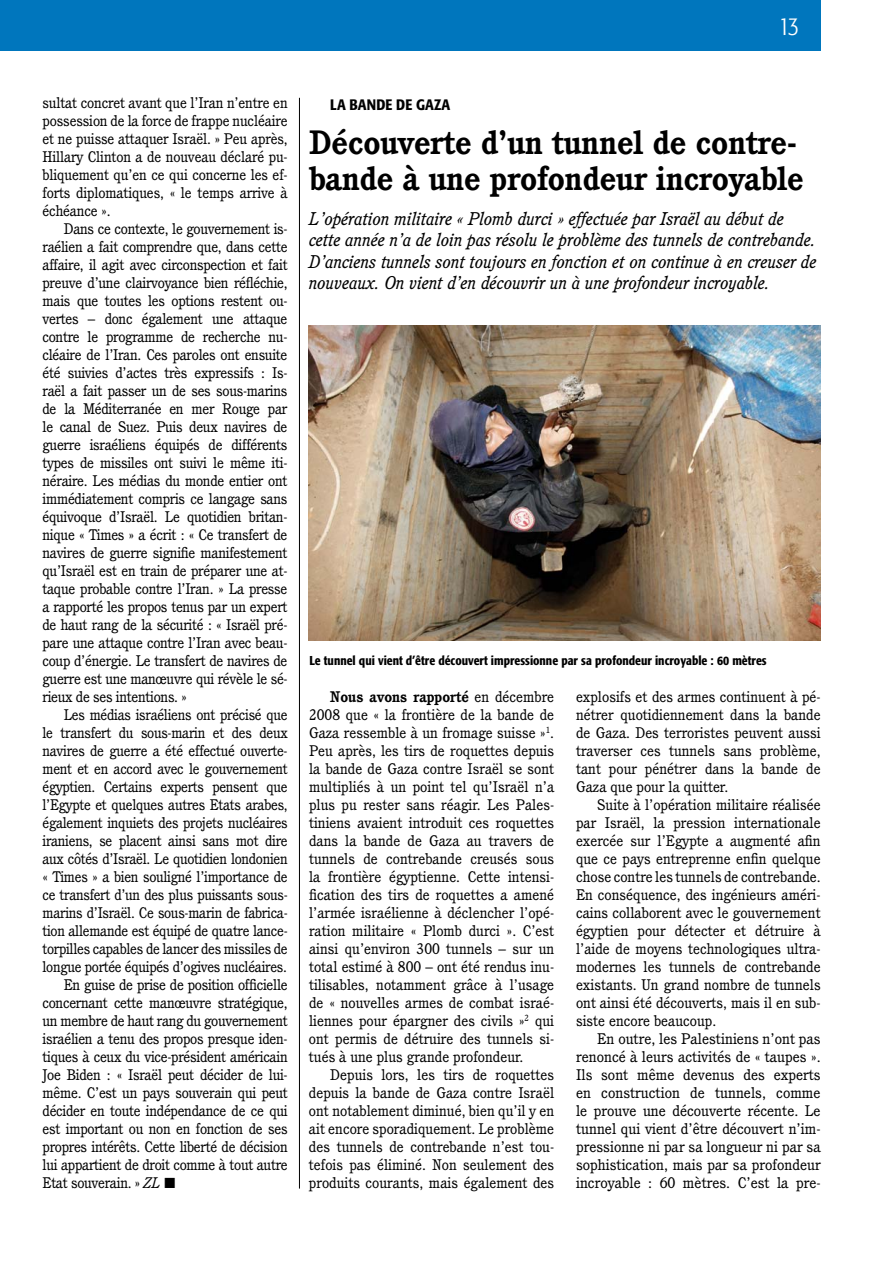
<style>
.page{position:relative;width:893px;height:1263px;background:#fff}
.page>*{position:absolute;margin:0;border:0;box-sizing:border-box;transform-origin:0 0}
.t1{font:700 33px/36px "Cushing";color:#000}
.t2{font:300 condensed 25.5px "Formata";color:#fff}
.t3{font:italic 18px/21.6px "Cushing";color:#000}
.t4{font:15px/18px "Cushing";letter-spacing:-.02em;color:#000;text-align:justify}
.t5{font:500 condensed 15px "Formata";letter-spacing:.02em;color:#000}
.t6{font:500 condensed 12.75px "Formata";color:#000}
.s1{font-style:italic}
.s2{font-weight:700}
</style>
<div class="page">
<img style="left:309px;top:325px;width:511px;height:316px">
<div style="left:0;top:0;width:821px;height:50px;background:#0076bd"></div>
<hr style="left:299px;top:98px;width:1px;height:1090px;background:#000">
<h2 class="t2" style="left:779px;top:11px;width:22px">13</h2>
<p class="t4" style="left:43px;top:94px;width:247px">sultat concret avant que l’Iran n’entre en possession de la force de frappe nucléaire et ne puisse attaquer Israël. » Peu après, Hillary Clinton a de nouveau déclaré pu&shy;bliquement qu’en ce qui concerne les ef&shy;forts diplomatiques, « le temps arrive à échéance ».</p>
<p class="t4" style="left:42px;top:220px;width:247px;text-indent:21px">Dans ce contexte, le gouvernement is&shy;raélien a fait comprendre que, dans cette affaire, il agit avec circonspection et fait preuve d’une clairvoyance bien réfléchie, mais que toutes les options restent ou&shy;vertes – donc également une attaque contre le programme de recherche nu&shy;cléaire de l’Iran. Ces paroles ont ensuite été suivies d’actes très expressifs : Is&shy;raël a fait passer un de ses sous-marins de la Méditerranée en mer Rouge par le canal de Suez. Puis deux navires de guerre israéliens équipés de différents types de missiles ont suivi le même iti&shy;néraire. Les médias du monde entier ont immédiatement compris ce langage sans équivoque d’Israël. Le quotidien britan&shy;nique « Times » a écrit : « Ce transfert de navires de guerre signifie manifestement qu’Israël est en train de préparer une at&shy;taque probable contre l’Iran. » La presse a rapporté les propos tenus par un expert de haut rang de la sécurité : « Israël pré&shy;pare une attaque contre l’Iran avec beau&shy;coup d’énergie. Le transfert de navires de guerre est une manœuvre qui révèle le sé&shy;rieux de ses intentions. »</p>
<p class="t4" style="left:64px;top:706px;width:225px">Les médias israéliens ont précisé que</p>
<p class="t4" style="left:43px;top:724px;width:247px">le transfert du sous-marin et des deux</p>
<p class="t4" style="left:43px;top:742px;width:247px">navires de guerre a été effectué ouverte-</p>
<p class="t4" style="left:43px;top:760px;width:247px">ment et en accord avec le gouvernement</p>
<p class="t4" style="left:43px;top:778px;width:247px">égyptien. Certains experts pensent que</p>
<p class="t4" style="left:43px;top:796px;width:247px">l’Egypte et quelques autres Etats arabes,</p>
<p class="t4" style="left:43px;top:814px;width:247px">également inquiets des projets nucléaires</p>
<p class="t4" style="left:43px;top:832px;width:247px">iraniens, se placent ainsi sans mot dire</p>
<p class="t4" style="left:43px;top:850px;width:247px">aux côtés d’Israël. Le quotidien londonien</p>
<p class="t4" style="left:43px;top:868px;width:247px">« Times » a bien souligné l’importance de</p>
<p class="t4" style="left:43px;top:886px;width:247px">ce transfert d’un des plus puissants sous-</p>
<p class="t4" style="left:43px;top:904px;width:247px">marins d’Israël. Ce sous-marin de fabrica-</p>
<p class="t4" style="left:43px;top:922px;width:247px">tion allemande est équipé de quatre lance-</p>
<p class="t4" style="left:43px;top:940px;width:247px">torpilles capables de lancer des missiles de</p>
<p class="t4" style="left:43px;top:958px;width:246px">longue portée équipés d’ogives nucléaires.</p>
<p class="t4" style="left:64px;top:976px;width:225px">En guise de prise de position officielle</p>
<p class="t4" style="left:43px;top:994px;width:247px">concernant cette manœuvre stratégique,</p>
<p class="t4" style="left:43px;top:1012px;width:247px">un membre de haut rang du gouvernement</p>
<p class="t4" style="left:43px;top:1030px;width:247px">israélien a tenu des propos presque iden-</p>
<p class="t4" style="left:43px;top:1048px;width:247px">tiques à ceux du vice-président américain</p>
<p class="t4" style="left:43px;top:1066px;width:247px">Joe Biden : « Israël peut décider de lui-</p>
<p class="t4" style="left:43px;top:1084px;width:247px">même. C’est un pays souverain qui peut</p>
<p class="t4" style="left:43px;top:1102px;width:247px">décider en toute indépendance de ce qui</p>
<p class="t4" style="left:43px;top:1120px;width:247px">est important ou non en fonction de ses</p>
<p class="t4" style="left:43px;top:1138px;width:247px">propres intérêts. Cette liberté de décision</p>
<p class="t4" style="left:43px;top:1156px;width:247px">lui appartient de droit comme à tout autre</p>
<p class="t4" style="left:43px;top:1174px;width:134px">Etat souverain. » <span class="s1">ZL</span> ■</p>
<p class="t5" style="left:330px;top:95px;width:29px">La bande</p>
<p class="t5" style="left:396px;top:95px;width:54px">de Gaza</p>
<h1 class="t1" style="left:309px;top:124px;width:496px">Découverte d’un tunnel de contre&shy;bande à une profondeur incroyable</h1>
<p class="t3" style="left:309px;top:207px;width:509px">L’opération militaire « Plomb durci » effectuée par Israël au début de cette année n’a de loin pas résolu le problème des tunnels de contrebande.<br>D’anciens tunnels sont toujours en fonction et on continue à en creuser de nouveaux. On vient d’en découvrir un à une profondeur incroyable.</p>
<p class="t6" style="left:309px;top:653px;width:459px">Le tunnel qui vient d’être découvert impressionne par sa profondeur incroyable : 60 mètres</p>
<p class="t4" style="left:309px;top:688px;width:247px;text-indent:21px"><span class="s2">Nous avons rapporté</span> en décembre 2008 que « la frontière de la bande de Gaza ressemble à un fromage suisse »<sup>1</sup>.<br>Peu après, les tirs de roquettes depuis la bande de Gaza contre Israël se sont multipliés à un point tel qu’Israël n’a plus pu rester sans réagir. Les Pales&shy;tiniens avaient introduit ces roquettes dans la bande de Gaza au travers de tunnels de contrebande creusés sous la frontière égyptienne. Cette intensi&shy;fication des tirs de roquettes a amené l’armée israélienne à déclencher l’opé&shy;ration militaire « Plomb durci ». C’est ainsi qu’environ 300 tunnels – sur un total estimé à 800 – ont été rendus inu&shy;tilisables, notamment grâce à l’usage de « nouvelles armes de combat israé&shy;liennes pour épargner des civils »<sup>2</sup> qui ont permis de détruire des tunnels si&shy;tués à une plus grande profondeur.</p>
<p class="t4" style="left:309px;top:1066px;width:247px;text-indent:21px">Depuis lors, les tirs de roquettes depuis la bande de Gaza contre Israël ont notablement diminué, bien qu’il y en ait encore sporadiquement. Le problème des tunnels de contrebande n’est tou&shy;tefois pas éliminé. Non seulement des produits courants, mais également des</p>
<p class="t4" style="left:576px;top:688px;width:246px">explosifs et des armes continuent à pé&shy;nétrer quotidiennement dans la bande de Gaza. Des terroristes peuvent aussi traverser ces tunnels sans problème, tant pour pénétrer dans la bande de Gaza que pour la quitter.</p>
<p class="t4" style="left:576px;top:796px;width:246px;text-indent:21px">Suite à l’opération militaire réalisée par Israël, la pression internationale exercée sur l’Egypte a augmenté afin que ce pays entreprenne enfin quelque chose contre les tunnels de contrebande.<br>En conséquence, des ingénieurs améri&shy;cains collaborent avec le gouvernement égyptien pour détecter et détruire à l’aide de moyens technologiques ultra&shy;modernes les tunnels de contrebande existants. Un grand nombre de tunnels ont ainsi été découverts, mais il en sub&shy;siste encore beaucoup.</p>
<p class="t4" style="left:576px;top:1030px;width:246px;text-indent:21px">En outre, les Palestiniens n’ont pas renoncé à leurs activités de « taupes ».<br>Ils sont même devenus des experts en construction de tunnels, comme le prouve une découverte récente. Le tunnel qui vient d’être découvert n’im&shy;pressionne ni par sa longueur ni par sa sophistication, mais par sa profondeur incroyable : 60 mètres. C’est la pre-</p>
</div>
